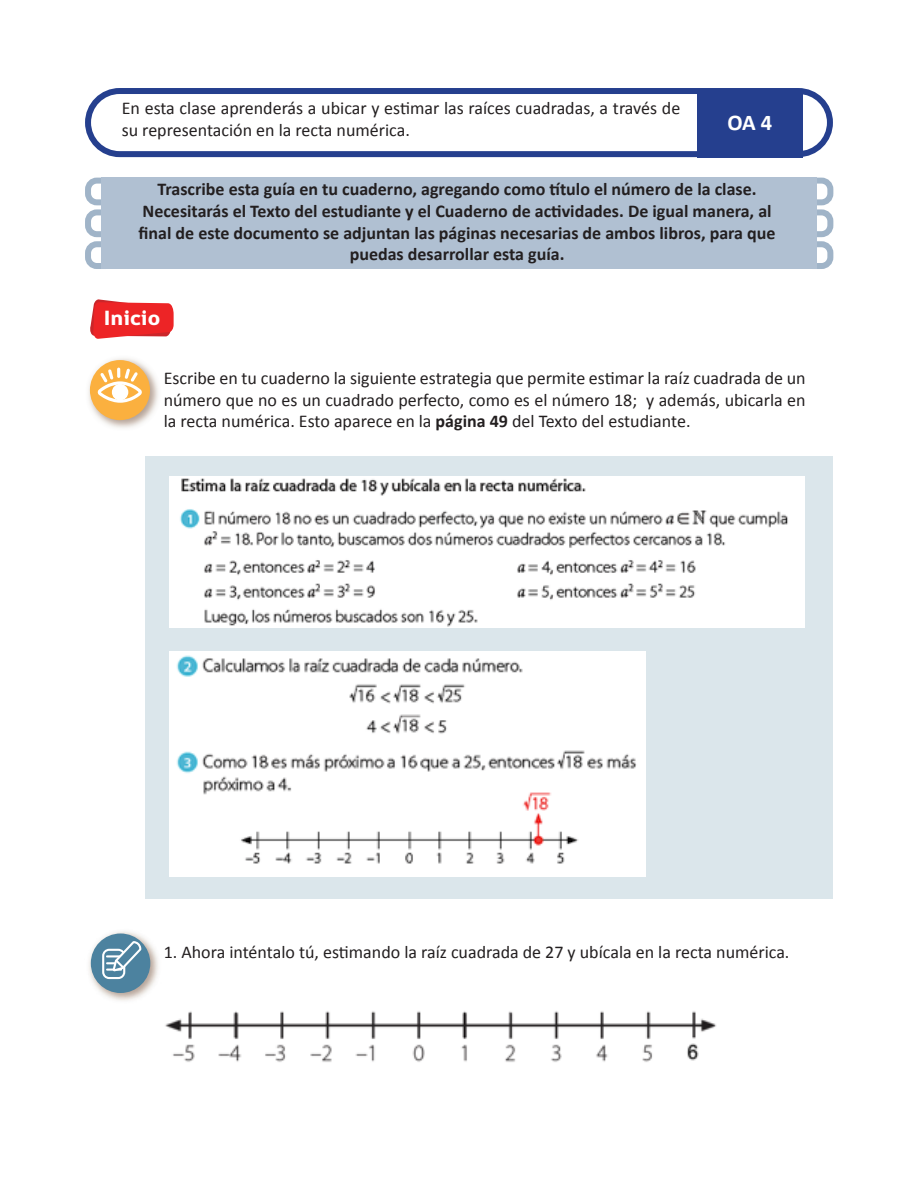
<style>
.page{position:relative;width:918px;height:1188px;background:#fff}
.page>*{position:absolute;margin:0;border:0;box-sizing:border-box;transform-origin:0 0}
.t1{font:700 22.5px "Calibri";color:#fff}
.t2{font:21px "Dignaheavy";color:#fff}
.t3{font:18px/21.6px "Calibri";color:#231f20}
.t4{font:700 18px/21.6px "Calibri";color:#231f20;text-align:center}
.s1{font-weight:700}
</style>
<div class="page">
<div style="left:146px;top:456px;width:687px;height:443px;background:#dbe6eb"></div>
<div style="left:85px;top:241px;width:33px;height:28px;border:6px solid #a0b4c8;border-radius:9px"></div>
<div style="left:801px;top:241px;width:32px;height:28px;border:6px solid #a0b4c8;border-radius:9px"></div>
<div style="left:85px;top:209px;width:33px;height:28px;border:6px solid #a0b4c8;border-radius:9px"></div>
<div style="left:801px;top:209px;width:32px;height:28px;border:6px solid #a0b4c8;border-radius:9px"></div>
<div style="left:85px;top:178px;width:33px;height:27px;border:6px solid #a0b4c8;border-radius:9px"></div>
<div style="left:801px;top:178px;width:32px;height:27px;border:6px solid #a0b4c8;border-radius:9px"></div>
<img style="left:88px;top:358px;width:70px;height:70px">
<div style="left:90px;top:360px;width:60px;height:60px;background:#fbb03f;border-radius:50%"></div>
<svg style="left:98px;top:368px;width:44px;height:35px"></svg>
<div style="left:85px;top:88px;width:748px;height:69px;border:6px solid #253f8e;border-radius:32px"></div>
<div style="left:101px;top:178px;width:716px;height:91px;background:#b0c0d2"></div>
<div style="left:697px;top:91px;width:106px;height:66px;background:#253f8e"></div>
<svg style="left:90px;top:299px;width:84px;height:40px;background:#ed494b"></svg>
<img style="left:169px;top:477px;width:636px;height:150px">
<img style="left:170px;top:651px;width:475px;height:225px">
<img style="left:89px;top:931px;width:69px;height:70px">
<div style="left:91px;top:934px;width:59px;height:59px;background:#4c829f;border-radius:50%"></div>
<svg style="left:102px;top:941px;width:39px;height:38px"></svg>
<img style="left:165px;top:1011px;width:552px;height:51px">
<p class="t3" style="left:122px;top:96px;width:560px">En esta clase aprenderás a ubicar y estimar las raíces cuadradas, a través de su representación en la recta numérica.</p>
<p class="t1" style="left:727px;top:106px;width:47px">OA 4</p>
<p class="t4" style="left:158px;top:178px;width:601px">Trascribe esta guía en tu cuaderno, agregando como título el número de la clase.</p>
<p class="t4" style="left:139px;top:200px;width:639px">Necesitarás el Texto del estudiante y el Cuaderno de actividades. De igual manera, al final de este documento se adjuntan las páginas necesarias de ambos libros, para que puedas desarrollar esta guía.</p>
<p class="t2" style="left:104px;top:304px;width:58px">Inicio</p>
<p class="t3" style="left:164px;top:367px;width:644px;text-align:justify">Escribe en tu cuaderno la siguiente estrategia que permite estimar la raíz cuadrada de un número que no es un cuadrado perfecto, como es el número 18; y además, ubicarla en la recta numérica. Esto aparece en la <span class="s1">página 49</span> del Texto del estudiante.</p>
<p class="t3" style="left:164px;top:940px;width:627px">1. Ahora inténtalo tú, estimando la raíz cuadrada de 27 y ubícala en la recta numérica.</p>
</div>
